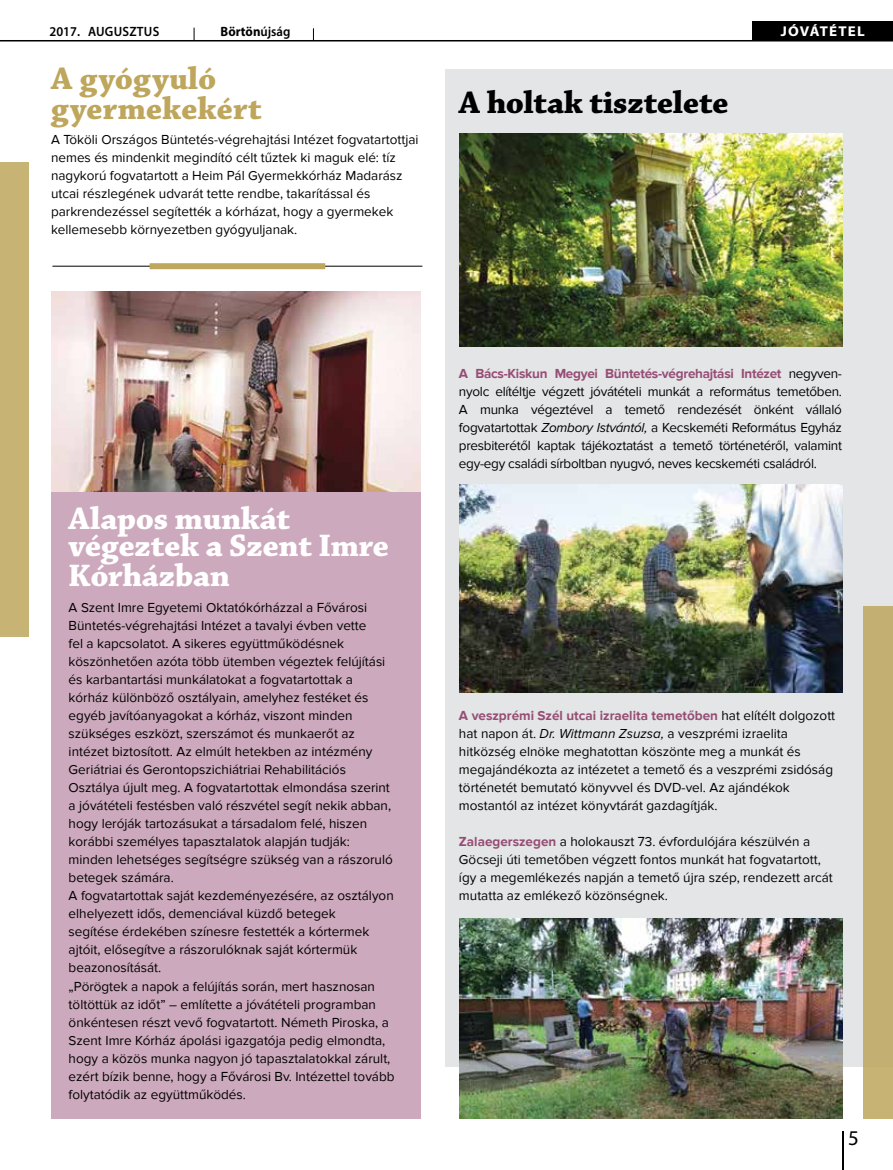
<style>
.page{position:relative;width:893px;height:1170px;background:#fff}
.page>*{position:absolute;margin:0;border:0;box-sizing:border-box;transform-origin:0 0}
.t1{font:33px/27px "Chaparral Pro Bold Subh";color:#fff}
.t2{font:33px/30px "Chaparral Pro Bold Subh";letter-spacing:.015em;color:#bea65c}
.t3{font:33px "Chaparral Pro Bold Subh";color:#000}
.t4{font:21px "Myriad Pro";color:#000}
.t5{font:700 14.25px "Myriad Pro";letter-spacing:.08em;color:#fff;scale:1.05 1}
.t6{font:13.5px/18px "Proxima Nova";color:#000}
.t7{font:600 13.5px "Myriad Pro";letter-spacing:.02em;color:#000;scale:.95 1}
.t8{font:700 13.5px "Myriad Pro";color:#000;scale:.95 1}
.s1{font-weight:600}
.s2{font-weight:700;color:#964d75}
.s3{font-style:italic}
</style>
<div class="page">
<hr style="left:842px;top:1131px;width:1px;height:38px;background:#000">
<hr style="left:0;top:40px;width:893px;height:1px;background:#000">
<div style="left:753px;top:21px;width:140px;height:19px;background:#000"></div>
<svg style="left:194px;top:28px;width:1px;height:12px"></svg>
<svg style="left:313px;top:28px;width:1px;height:12px"></svg>
<div style="left:51px;top:344px;width:370px;height:774px;background:#cca9bc"></div>
<img style="left:51px;top:292px;width:370px;height:200px">
<div style="left:0;top:162px;width:28px;height:474px;background:#c7b374"></div>
<hr style="left:52px;top:266px;width:370px;height:1px;background:#000">
<div style="left:150px;top:263px;width:175px;height:6px;background:#bea65c"></div>
<div style="left:446px;top:69px;width:447px;height:997px;background:#dedfe0"></div>
<img style="left:460px;top:133px;width:382px;height:213px">
<img style="left:460px;top:484px;width:382px;height:208px">
<img style="left:460px;top:918px;width:382px;height:200px">
<div style="left:863px;top:606px;width:30px;height:512px;background:#c3af71"></div>
<p class="t7" style="left:50px;top:23px;width:117px">2017. AUGUSZTUS</p>
<p class="t8" style="left:221px;top:22px;width:75px">Börtön<span class="s1">ÚJSÁG</span></p>
<p class="t5" style="left:781px;top:22px;width:28px">JÓVÁT</p>
<p class="t5" style="left:829px;top:22px;width:34px">ÉTEL</p>
<h1 class="t2" style="left:51px;top:64px;width:212px">A gyógyuló gyermekekért</h1>
<p class="t6" style="left:51px;top:131px;width:369px">A Tököli Országos Büntetés-végrehajtási Intézet fogvatartottjai nemes és mindenkit megindító célt tűztek ki maguk elé: tíz nagykorú fogvatartott a Heim Pál Gyermekkórház Madarász utcai részlegének udvarát tette rendbe, takarítással és parkrendezéssel segítették a kórházat, hogy a gyermekek kellemesebb környezetben gyógyuljanak.</p>
<h1 class="t3" style="left:459px;top:84px;width:271px">A holtak tisztelete</h1>
<h1 class="t1" style="left:69px;top:506px;width:322px">Alapos munkát végeztek a Szent Imre</h1>
<h1 class="t1" style="left:69px;top:563px;width:163px">Kórházban</h1>
<p class="t6" style="left:69px;top:599px;width:327px">A Szent Imre Egyetemi Oktatókórházzal a Fővárosi Büntetés-végrehajtási Intézet a tavalyi évben vette<br>fel a kapcsolatot. A sikeres együttműködésnek köszönhetően azóta több ütemben végeztek felújítási és karbantartási munkálatokat a fogvatartottak a kórház különböző osztályain, amelyhez festéket és egyéb javítóanyagokat a kórház, viszont minden szükséges eszközt, szerszámot és munkaerőt az intézet biztosított. Az elmúlt hetekben az intézmény Geriátriai és Gerontopszichiátriai Rehabilitációs Osztálya újult meg. A fogvatartottak elmondása szerint a jóvátételi festésben való részvétel segít nekik abban, hogy leróják tartozásukat a társadalom felé, hiszen korábbi személyes tapasztalatok alapján tudják: minden lehetséges segítségre szükség van a rászoruló betegek számára.<br>A fogvatartottak saját kezdeményezésére, az osztályon elhelyezett idős, demenciával küzdő betegek<br>segítése érdekében színesre festették a kórtermek ajtóit, elősegítve a rászorulóknak saját kórtermük beazonosítását.<br>„Pörögtek a napok a felújítás során, mert hasznosan töltöttük az időt” – említette a jóvátételi programban önkéntesen részt vevő fogvatartott. Németh Piroska, a Szent Imre Kórház ápolási igazgatója pedig elmondta, hogy a közös munka nagyon jó tapasztalatokkal zárult, ezért bízik benne, hogy a Fővárosi Bv. Intézettel tovább folytatódik az együttműködés.</p>
<p class="t6" style="left:459px;top:365px;width:384px;text-align:justify"><span class="s2">A Bács-Kiskun Megyei Büntetés-végrehajtási Intézet</span> negyven&shy;nyolc elítéltje végzett jóvátételi munkát a református temetőben.<br>A munka végeztével a temető rendezését önként vállaló fogvatartottak <span class="s3">Zombory Istvántól,</span> a Kecskeméti Református Egyház presbiterétől kaptak tájékoztatást a temető történetéről, valamint egy-egy családi sírboltban nyugvó, neves kecskeméti családról.</p>
<p class="t6" style="left:459px;top:707px;width:378px"><span class="s2">A veszprémi Szél utcai izraelita temetőben</span> hat elítélt dolgozott hat napon át. <span class="s3">Dr. Wittmann Zsuzsa,</span> a veszprémi izraelita hitközség elnöke meghatottan köszönte meg a munkát és megajándékozta az intézetet a temető és a veszprémi zsidóság történetét bemutató könyvvel és DVD-vel. Az ajándékok mostantól az intézet könyvtárát gazdagítják.</p>
<p class="t6" style="left:459px;top:833px;width:375px"><span class="s2">Zalaegerszegen</span> a holokauszt 73. évfordulójára készülvén a Göcseji úti temetőben végzett fontos munkát hat fogvatartott, így a megemlékezés napján a temető újra szép, rendezett arcát mutatta az emlékező közönségnek.</p>
<h2 class="t4" style="left:848px;top:1125px;width:12px">5</h2>
</div>
